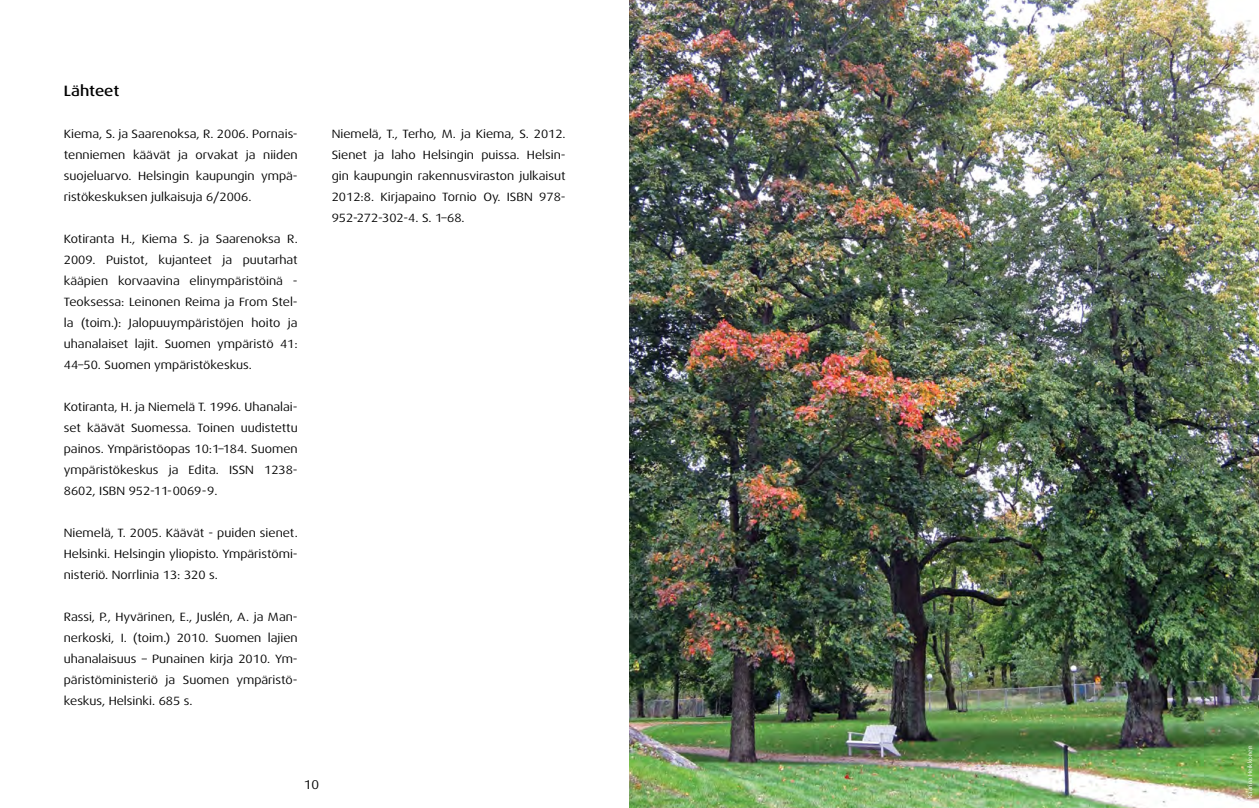
<style>
.page{position:relative;width:1259px;height:808px;background:#fff}
.page>*{position:absolute;margin:0;border:0;box-sizing:border-box;transform-origin:0 0}
.t1{font:500 expanded 15px "Dax OT";letter-spacing:-.005em;color:#000}
.t2{font:expanded 12.75px "Dax OT";color:#000}
.t3{font:expanded 12px/21px "Dax OT";color:#000;text-align:justify}
.t4{font:expanded 6px "Dax OT";color:#fff}
</style>
<div class="page">
<img style="left:629px;top:0;width:630px;height:808px">
<p class="t1" style="left:64px;top:81px;width:57px">Lähteet</p>
<p class="t3" style="left:64px;top:123px;width:235px">Kiema, S. ja Saarenoksa, R. 2006. Pornais&shy;tenniemen käävät ja orvakat ja niiden suojeluarvo. Helsingin kaupungin ympä&shy;ristökeskuksen julkaisuja 6/2006.</p>
<p class="t3" style="left:64px;top:228px;width:235px">Kotiranta H., Kiema S. ja Saarenoksa R.<br>2009. Puistot, kujanteet ja puutarhat kääpien korvaavina elinympäristöinä - Teoksessa: Leinonen Reima ja From Stel&shy;la (toim.): Jalopuuympäristöjen hoito ja uhanalaiset lajit. Suomen ympäristö 41:<br>44–50. Suomen ympäristökeskus.</p>
<p class="t3" style="left:64px;top:396px;width:235px">Kotiranta, H. ja Niemelä T. 1996. Uhanalai&shy;set käävät Suomessa. Toinen uudistettu painos. Ympäristöopas 10:1–184. Suomen ympäristökeskus ja Edita. ISSN 1238- 8602, ISBN 952-11-0069-9.</p>
<p class="t3" style="left:64px;top:522px;width:235px">Niemelä, T. 2005. Käävät - puiden sienet.<br>Helsinki. Helsingin yliopisto. Ympäristömi&shy;nisteriö. Norrlinia 13: 320 s.</p>
<p class="t3" style="left:64px;top:606px;width:235px">Rassi, P., Hyvärinen, E., Juslén, A. ja Man&shy;nerkoski, I. (toim.) 2010. Suomen lajien uhanalaisuus – Punainen kirja 2010. Ym&shy;päristöministeriö ja Suomen ympäristö&shy;keskus, Helsinki. 685 s.</p>
<p class="t3" style="left:332px;top:123px;width:235px">Niemelä, T., Terho, M. ja Kiema, S. 2012.<br>Sienet ja laho Helsingin puissa. Helsin&shy;gin kaupungin rakennusviraston julkaisut 2012:8. Kirjapaino Tornio Oy. ISBN 978- 952-272-302-4. S. 1–68.</p>
<p class="t2" style="left:304px;top:777px;width:17px">10</p>
<p class="t4" style="left:1246px;top:798px;width:54px;rotate:-90deg">Kaarina Heikkonen</p>
</div>
